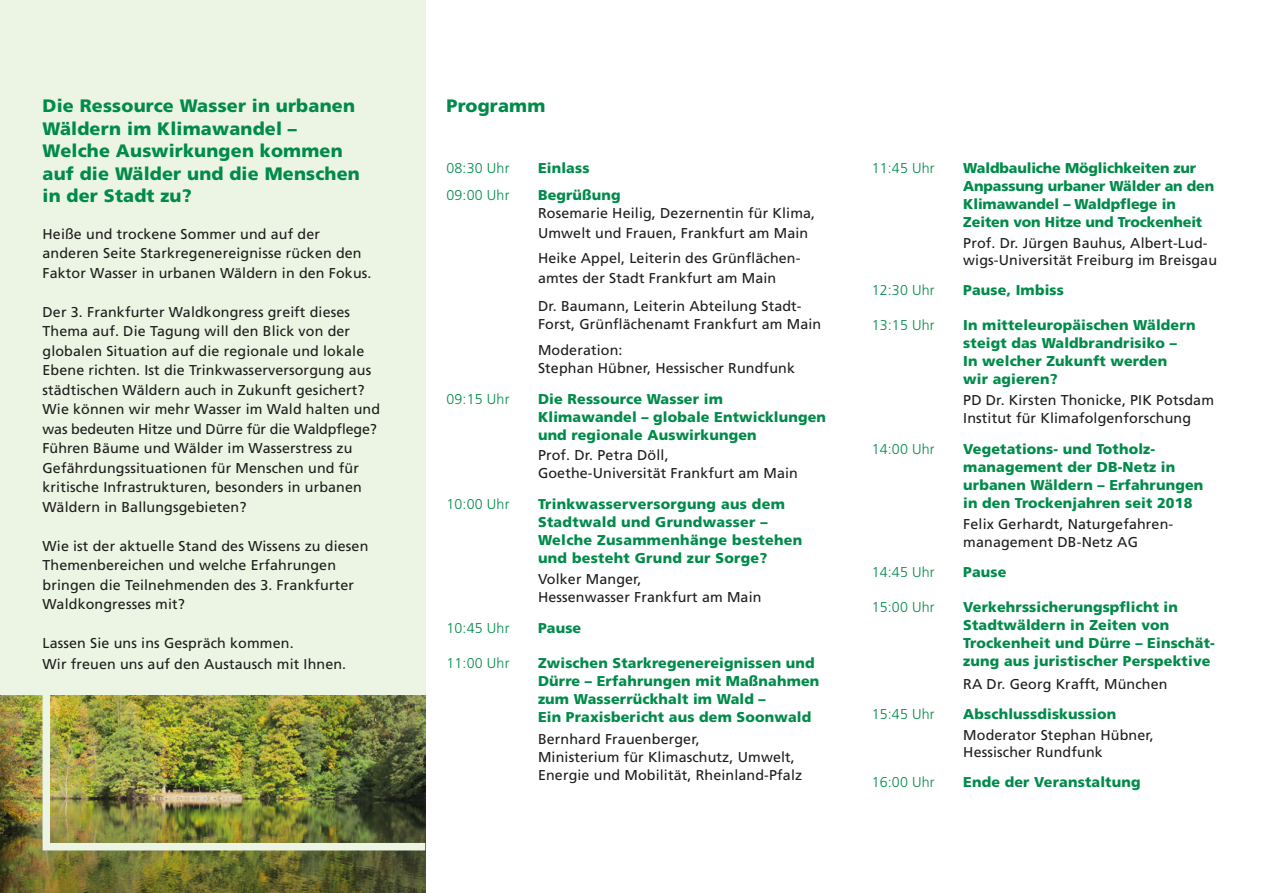
<style>
.page{position:relative;width:1263px;height:893px;background:#fff}
.page>*{position:absolute;margin:0;border:0;box-sizing:border-box;transform-origin:0 0}
.t1{font:900 18px/22.5px "Frutiger LT Pro";letter-spacing:.01em;color:#008b4a}
.t2{font:14.25px/19.5px "Frutiger LT Pro";letter-spacing:.01em;color:#1d1d1b}
.t3{font:900 14.25px/18px "Frutiger LT Pro";letter-spacing:.01em;color:#008b4a}
.t4{font:300 14.25px "Frutiger LT Std";letter-spacing:.01em;color:#008b4a}
.t5{font:900 14.25px/18px "Frutiger LT Pro";letter-spacing:-.01em;color:#008b4a}
</style>
<div class="page">
<div style="left:0;top:0;width:425px;height:893px;background:#ecf4e3"></div>
<img style="left:0;top:695px;width:425px;height:198px">
<svg style="left:39px;top:0;width:387px;height:854px"></svg>
<p class="t1" style="left:43px;top:95px;width:314px">Die Ressource Wasser in urbanen</p>
<p class="t1" style="left:446px;top:95px;width:100px">Programm</p>
<p class="t1" style="left:43px;top:117px;width:319px">Wäldern im Klimawandel –<br>Welche Auswirkungen kommen auf die Wälder und die Menschen in der Stadt zu?</p>
<p class="t2" style="left:43px;top:224px;width:330px">Heiße und trockene Sommer und auf der anderen Seite Starkregenereignisse rücken den<br>Faktor Wasser in urbanen Wäldern in den Fokus.</p>
<p class="t2" style="left:43px;top:302px;width:339px">Der 3. Frankfurter Waldkongress greift dieses Thema auf. Die Tagung will den Blick von der globalen Situation auf die regionale und lokale Ebene richten. Ist die Trinkwasserversorgung aus städtischen Wäldern auch in Zukunft gesichert?<br>Wie können wir mehr Wasser im Wald halten und was bedeuten Hitze und Dürre für die Waldpflege?<br>Führen Bäume und Wälder im Wasserstress zu Gefährdungssituationen für Menschen und für kritische Infrastrukturen, besonders in urbanen Wäldern in Ballungsgebieten?</p>
<p class="t2" style="left:43px;top:536px;width:327px">Wie ist der aktuelle Stand des Wissens zu diesen Themenbereichen und welche Erfahrungen bringen die Teilnehmenden des 3. Frankfurter Waldkongresses mit?</p>
<p class="t2" style="left:43px;top:633px;width:305px;line-height:21px">Lassen Sie uns ins Gespräch kommen.<br>Wir freuen uns auf den Austausch mit Ihnen.</p>
<p class="t4" style="left:446px;top:160px;width:64px">08:30 Uhr</p>
<p class="t3" style="left:538px;top:159px;width:53px">Einlass</p>
<p class="t4" style="left:446px;top:187px;width:64px">09:00 Uhr</p>
<p class="t3" style="left:538px;top:186px;width:84px">Begrüßung</p>
<p class="t2" style="left:538px;top:204px;width:279px">Rosemarie Heilig, Dezernentin für Klima,<br>Umwelt und Frauen, Frankfurt am Main</p>
<p class="t2" style="left:538px;top:249px;width:263px">Heike Appel, Leiterin des Grünflächen&shy;amtes der Stadt Frankfurt am Main</p>
<p class="t2" style="left:538px;top:298px;width:285px;line-height:18px">Dr. Baumann, Leiterin Abteilung Stadt-<br>Forst, Grünflächenamt Frankfurt am Main</p>
<p class="t2" style="left:538px;top:341px;width:258px;line-height:18px">Moderation:<br>Stephan Hübner, Hessischer Rundfunk</p>
<p class="t4" style="left:446px;top:391px;width:64px">09:15 Uhr</p>
<p class="t3" style="left:538px;top:390px;width:290px">Die Ressource Wasser im<br>Klimawandel – globale Entwicklungen und regionale Auswirkungen</p>
<p class="t2" style="left:538px;top:447px;width:261px;line-height:18px">Prof. Dr. Petra Döll,<br>Goethe-Universität Frankfurt am Main</p>
<p class="t4" style="left:446px;top:496px;width:64px">10:00 Uhr</p>
<p class="t3" style="left:538px;top:495px;width:266px">Trinkwasserversorgung aus dem<br>Stadtwald und Grundwasser –<br>Welche Zusammenhänge bestehen und besteht Grund zur Sorge?</p>
<p class="t2" style="left:538px;top:570px;width:225px;line-height:18px">Volker Manger,<br>Hessenwasser Frankfurt am Main</p>
<p class="t4" style="left:446px;top:620px;width:64px">10:45 Uhr</p>
<p class="t3" style="left:538px;top:619px;width:45px">Pause</p>
<p class="t4" style="left:446px;top:655px;width:64px">11:00 Uhr</p>
<p class="t3" style="left:538px;top:654px;width:283px">Zwischen Starkregenereignissen und Dürre – Erfahrungen mit Maßnahmen zum Wasserrückhalt im Wald –<br>Ein Praxisbericht aus dem Soonwald</p>
<p class="t2" style="left:538px;top:730px;width:266px;line-height:18px">Bernhard Frauenberger,<br>Ministerium für Klimaschutz, Umwelt,<br>Energie und Mobilität, Rheinland-Pfalz</p>
<p class="t4" style="left:872px;top:160px;width:64px">11:45 Uhr</p>
<p class="t5" style="left:963px;top:159px;width:253px">Waldbauliche Möglichkeiten zur<br>Anpassung urbaner Wälder an den<br>Klimawandel – Waldpflege in<br>Zeiten von Hitze und Trockenheit</p>
<p class="t2" style="left:963px;top:235px;width:255px;line-height:16.5px">Prof. Dr. Jürgen Bauhus, Albert-Lud&shy;wigs-Universität Freiburg im Breisgau</p>
<p class="t4" style="left:872px;top:282px;width:64px">12:30 Uhr</p>
<p class="t3" style="left:963px;top:281px;width:102px">Pause, Imbiss</p>
<p class="t4" style="left:872px;top:317px;width:64px">13:15 Uhr</p>
<p class="t3" style="left:963px;top:316px;width:234px">In mitteleuropäischen Wäldern steigt das Waldbrandrisiko –<br>In welcher Zukunft werden<br>wir agieren?</p>
<p class="t2" style="left:963px;top:391px;width:252px;line-height:18px">PD Dr. Kirsten Thonicke, PIK Potsdam<br>Institut für Klimafolgenforschung</p>
<p class="t4" style="left:872px;top:441px;width:64px">14:00 Uhr</p>
<p class="t3" style="left:963px;top:440px;width:242px">Vegetations- und Totholz&shy;management der DB-Netz in urbanen Wäldern – Erfahrungen in den Trockenjahren seit 2018</p>
<p class="t2" style="left:963px;top:515px;width:210px;line-height:18px">Felix Gerhardt, Naturgefahren&shy;management DB-Netz AG</p>
<p class="t4" style="left:872px;top:564px;width:64px">14:45 Uhr</p>
<p class="t3" style="left:963px;top:563px;width:45px">Pause</p>
<p class="t4" style="left:872px;top:599px;width:64px">15:00 Uhr</p>
<p class="t3" style="left:963px;top:598px;width:253px">Verkehrssicherungspflicht in<br>Stadtwäldern in Zeiten von<br>Trockenheit und Dürre – Einschät&shy;zung aus juristischer Perspektive</p>
<p class="t2" style="left:963px;top:674px;width:206px">RA Dr. Georg Krafft, München</p>
<p class="t4" style="left:872px;top:706px;width:64px">15:45 Uhr</p>
<p class="t3" style="left:963px;top:705px;width:155px">Abschlussdiskussion</p>
<p class="t2" style="left:963px;top:727px;width:192px;line-height:16.5px">Moderator Stephan Hübner,<br>Hessischer Rundfunk</p>
<p class="t4" style="left:872px;top:774px;width:64px">16:00 Uhr</p>
<p class="t3" style="left:963px;top:773px;width:179px">Ende der Veranstaltung</p>
</div>
